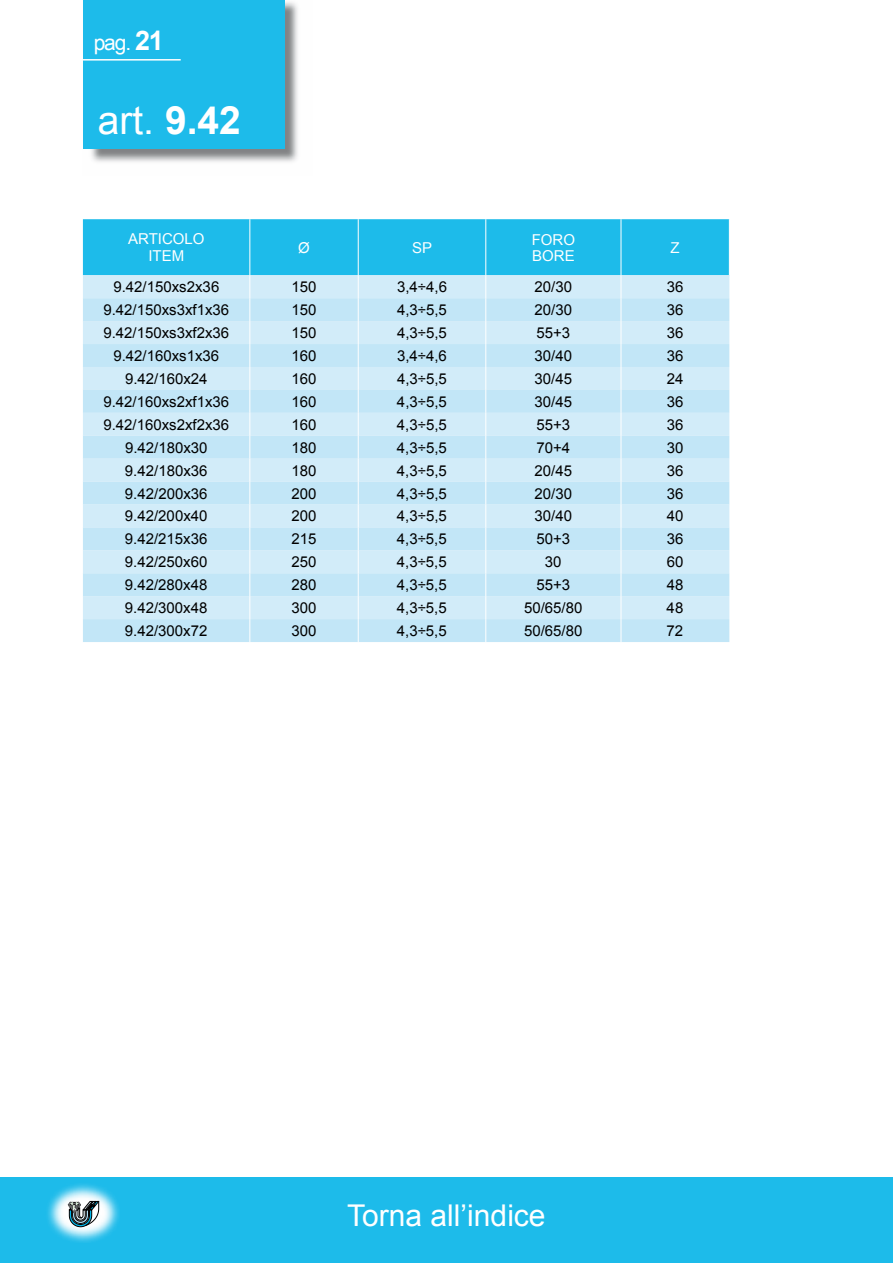
<style>
.page{position:relative;width:893px;height:1263px;background:#fff}
.page>*{position:absolute;margin:0;border:0;box-sizing:border-box;transform-origin:0 0}
.t1{font:39px "Arial";color:#fff}
.t2{font:30px "Arial";color:#fff}
.t3{font:21px "Arial";color:#fff}
.t4{font:15px "Arial";color:#000}
.t5{font:15px/16.5px "Arial";color:#fff;text-align:center}
.s1{font-weight:700;font-size:27px}
.s2{font-weight:700}
</style>
<div class="page">
<img style="left:91px;top:2px;width:207px;height:160px">
<div style="left:83px;top:0;width:202px;height:149px;background:#1dbbea"></div>
<hr style="left:83px;top:59px;width:98px;height:2px;background:#fff">
<div style="left:0;top:1177px;width:893px;height:86px;background:#1dbbea"></div>
<svg style="left:48px;top:1184px;width:71px;height:58px"></svg>
<div style="left:67px;top:1204px;width:33px;height:19px;background:#fff;border-radius:50%"></div>
<svg style="left:68px;top:1201px;width:31px;height:26px"></svg>
<svg style="left:83px;top:219px;width:646px;height:423px;background:#b3e3f6"></svg>
<hr style="left:249px;top:219px;width:1px;height:56px;background:#fff">
<hr style="left:358px;top:219px;width:1px;height:56px;background:#fff">
<hr style="left:485px;top:219px;width:1px;height:56px;background:#fff">
<hr style="left:621px;top:219px;width:1px;height:56px;background:#fff">
<h3 class="t3" style="left:94px;top:29px;width:72px">pag. <span class="s1">21</span></h3>
<h1 class="t1" style="left:98px;top:94px;width:145px">art. <span class="s2">9.42</span></h1>
<p class="t5" style="left:128px;top:231px;width:78px">ARTICOLO<br>ITEM</p>
<p class="t5" style="left:298px;top:239px;width:13px">Ø</p>
<p class="t5" style="left:412px;top:239px;width:22px">SP</p>
<p class="t5" style="left:532px;top:232px;width:45px;line-height:15.8px;text-align:left">FORO<br>BORE</p>
<p class="t5" style="left:671px;top:239px;width:11px">Z</p>
<p class="t4" style="left:113px;top:277px;width:107px">9.42/150xs2x36</p>
<p class="t4" style="left:292px;top:277px;width:27px">150</p>
<p class="t4" style="left:397px;top:277px;width:51px">3,4÷4,6</p>
<p class="t4" style="left:535px;top:277px;width:39px">20/30</p>
<p class="t4" style="left:667px;top:277px;width:18px">36</p>
<p class="t4" style="left:103px;top:300px;width:127px">9.42/150xs3xf1x36</p>
<p class="t4" style="left:292px;top:300px;width:27px">150</p>
<p class="t4" style="left:397px;top:300px;width:51px">4,3÷5,5</p>
<p class="t4" style="left:535px;top:300px;width:39px">20/30</p>
<p class="t4" style="left:667px;top:300px;width:18px">36</p>
<p class="t4" style="left:103px;top:323px;width:127px">9.42/150xs3xf2x36</p>
<p class="t4" style="left:291px;top:323px;width:27px">150</p>
<p class="t4" style="left:397px;top:323px;width:51px">4,3÷5,5</p>
<p class="t4" style="left:536px;top:323px;width:35px">55+3</p>
<p class="t4" style="left:667px;top:323px;width:18px">36</p>
<p class="t4" style="left:113px;top:346px;width:107px">9.42/160xs1x36</p>
<p class="t4" style="left:291px;top:346px;width:27px">160</p>
<p class="t4" style="left:397px;top:346px;width:51px">3,4÷4,6</p>
<p class="t4" style="left:535px;top:346px;width:39px">30/40</p>
<p class="t4" style="left:667px;top:346px;width:18px">36</p>
<p class="t4" style="left:125px;top:369px;width:84px">9.42/160x24</p>
<p class="t4" style="left:291px;top:369px;width:27px">160</p>
<p class="t4" style="left:397px;top:369px;width:51px">4,3÷5,5</p>
<p class="t4" style="left:535px;top:369px;width:39px">30/45</p>
<p class="t4" style="left:667px;top:369px;width:18px">24</p>
<p class="t4" style="left:103px;top:392px;width:127px">9.42/160xs2xf1x36</p>
<p class="t4" style="left:291px;top:392px;width:27px">160</p>
<p class="t4" style="left:397px;top:392px;width:51px">4,3÷5,5</p>
<p class="t4" style="left:535px;top:392px;width:39px">30/45</p>
<p class="t4" style="left:667px;top:392px;width:18px">36</p>
<p class="t4" style="left:103px;top:415px;width:127px">9.42/160xs2xf2x36</p>
<p class="t4" style="left:291px;top:415px;width:27px">160</p>
<p class="t4" style="left:397px;top:415px;width:51px">4,3÷5,5</p>
<p class="t4" style="left:536px;top:415px;width:35px">55+3</p>
<p class="t4" style="left:667px;top:415px;width:18px">36</p>
<p class="t4" style="left:125px;top:438px;width:84px">9.42/180x30</p>
<p class="t4" style="left:291px;top:438px;width:27px">180</p>
<p class="t4" style="left:397px;top:438px;width:51px">4,3÷5,5</p>
<p class="t4" style="left:536px;top:438px;width:35px">70+4</p>
<p class="t4" style="left:667px;top:438px;width:18px">30</p>
<p class="t4" style="left:125px;top:460px;width:84px">9.42/180x36</p>
<p class="t4" style="left:291px;top:460px;width:27px">180</p>
<p class="t4" style="left:397px;top:460px;width:51px">4,3÷5,5</p>
<p class="t4" style="left:534px;top:460px;width:39px">20/45</p>
<p class="t4" style="left:667px;top:460px;width:18px">36</p>
<p class="t4" style="left:125px;top:483px;width:84px">9.42/200x36</p>
<p class="t4" style="left:291px;top:483px;width:27px">200</p>
<p class="t4" style="left:397px;top:483px;width:51px">4,3÷5,5</p>
<p class="t4" style="left:534px;top:483px;width:39px">20/30</p>
<p class="t4" style="left:667px;top:483px;width:18px">36</p>
<p class="t4" style="left:125px;top:506px;width:84px">9.42/200x40</p>
<p class="t4" style="left:291px;top:506px;width:27px">200</p>
<p class="t4" style="left:397px;top:506px;width:51px">4,3÷5,5</p>
<p class="t4" style="left:534px;top:506px;width:39px">30/40</p>
<p class="t4" style="left:667px;top:506px;width:18px">40</p>
<p class="t4" style="left:125px;top:529px;width:84px">9.42/215x36</p>
<p class="t4" style="left:291px;top:529px;width:27px">215</p>
<p class="t4" style="left:397px;top:529px;width:51px">4,3÷5,5</p>
<p class="t4" style="left:536px;top:529px;width:35px">50+3</p>
<p class="t4" style="left:667px;top:529px;width:18px">36</p>
<p class="t4" style="left:125px;top:552px;width:84px">9.42/250x60</p>
<p class="t4" style="left:291px;top:552px;width:27px">250</p>
<p class="t4" style="left:397px;top:552px;width:51px">4,3÷5,5</p>
<p class="t4" style="left:545px;top:552px;width:18px">30</p>
<p class="t4" style="left:667px;top:552px;width:18px">60</p>
<p class="t4" style="left:125px;top:575px;width:84px">9.42/280x48</p>
<p class="t4" style="left:291px;top:575px;width:27px">280</p>
<p class="t4" style="left:397px;top:575px;width:51px">4,3÷5,5</p>
<p class="t4" style="left:536px;top:575px;width:35px">55+3</p>
<p class="t4" style="left:667px;top:575px;width:18px">48</p>
<p class="t4" style="left:125px;top:598px;width:84px">9.42/300x48</p>
<p class="t4" style="left:291px;top:598px;width:27px">300</p>
<p class="t4" style="left:397px;top:598px;width:51px">4,3÷5,5</p>
<p class="t4" style="left:524px;top:598px;width:60px">50/65/80</p>
<p class="t4" style="left:667px;top:598px;width:18px">48</p>
<p class="t4" style="left:125px;top:621px;width:84px">9.42/300x72</p>
<p class="t4" style="left:291px;top:621px;width:27px">300</p>
<p class="t4" style="left:397px;top:621px;width:51px">4,3÷5,5</p>
<p class="t4" style="left:524px;top:621px;width:60px">50/65/80</p>
<p class="t4" style="left:667px;top:621px;width:18px">72</p>
<h2 class="t2" style="left:347px;top:1196px;width:200px">Torna all’indice</h2>
</div>
